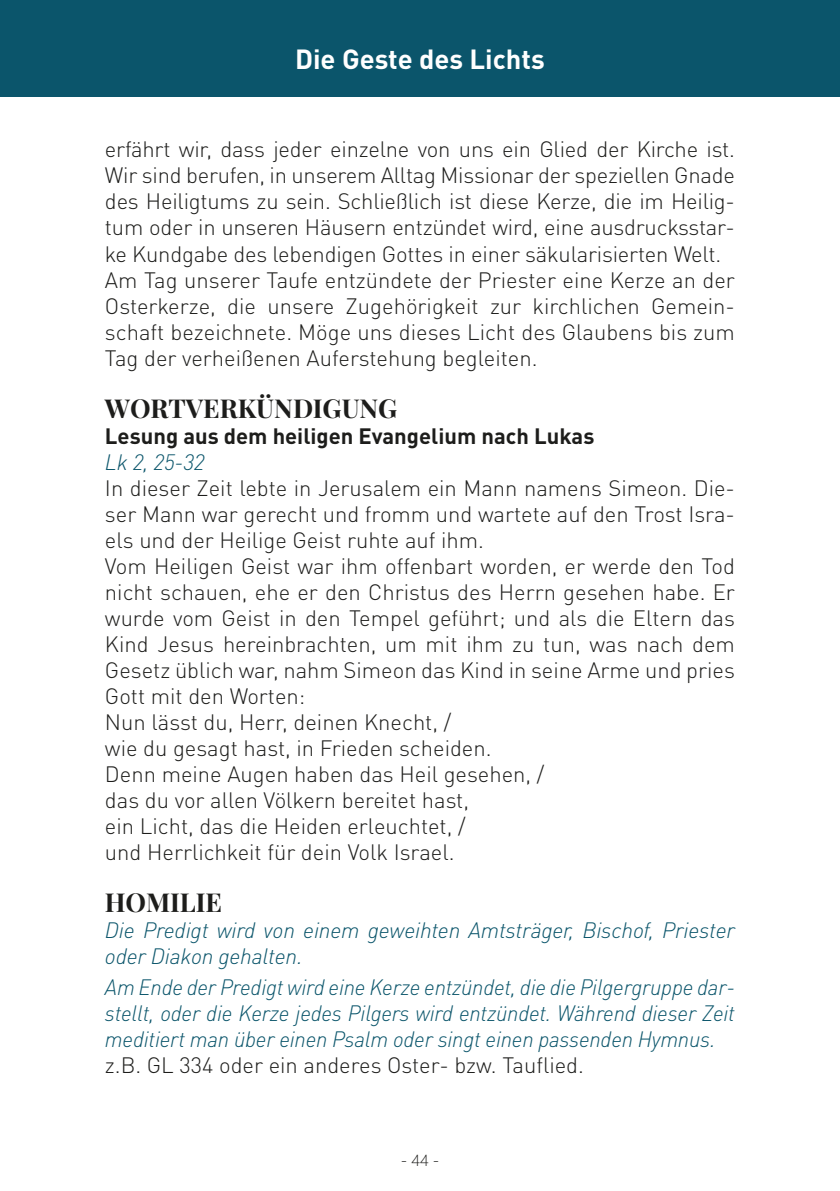
<style>
.page{position:relative;width:840px;height:1191px;background:#fff}
.page>*{position:absolute;margin:0;border:0;box-sizing:border-box;transform-origin:0 0}
.t1{font:700 27.4px "DIN";color:#fff}
.t2{font:700 26px "Playfair Display";color:#1d1d1b}
.t3{font:300 22px/26px "DIN Pro";color:#1d1d1b}
.t4{font:italic 300 22px/26px "DIN Pro";letter-spacing:-.01em;color:#0b556b}
.t5{font:700 22px "DIN";color:#1d1d1b}
.t6{font:16px "Webly Sleek UI Light";color:#1d1d1b}
</style>
<div class="page">
<div style="left:0;top:0;width:839px;height:96px;background:#0b556b"></div>
<p class="t1" style="left:295px;top:41px;width:251px">Die Geste des Lichts</p>
<p class="t3" style="left:105px;top:135px;width:631px">erfährt wir, dass jeder einzelne von uns ein Glied der Kirche ist.<br>Wir sind berufen, in unserem Alltag Missionar der speziellen Gnade des Heiligtums zu sein. Schließlich ist diese Kerze, die im Heilig&shy;tum oder in unseren Häusern entzündet wird, eine ausdrucksstar&shy;ke Kundgabe des lebendigen Gottes in einer säkularisierten Welt.<br>Am Tag unserer Taufe entzündete der Priester eine Kerze an der Osterkerze, die unsere Zugehörigkeit zur kirchlichen Gemein&shy;schaft bezeichnete. Möge uns dieses Licht des Glaubens bis zum Tag der verheißenen Auferstehung begleiten.</p>
<p class="t2" style="left:105px;top:387px;width:294px">WORTVERKÜNDIGUNG</p>
<p class="t5" style="left:105px;top:421px;width:490px">Lesung aus dem heiligen Evangelium nach Lukas</p>
<p class="t4" style="left:105px;top:447px;width:101px">Lk 2, 25-32</p>
<p class="t3" style="left:105px;top:473px;width:631px">In dieser Zeit lebte in Jerusalem ein Mann namens Simeon. Die&shy;ser Mann war gerecht und fromm und wartete auf den Trost Isra&shy;els und der Heilige Geist ruhte auf ihm.<br>Vom Heiligen Geist war ihm offenbart worden, er werde den Tod nicht schauen, ehe er den Christus des Herrn gesehen habe. Er wurde vom Geist in den Tempel geführt; und als die Eltern das Kind Jesus hereinbrachten, um mit ihm zu tun, was nach dem Gesetz üblich war, nahm Simeon das Kind in seine Arme und pries Gott mit den Worten:<br>Nun lässt du, Herr, deinen Knecht, /<br>wie du gesagt hast, in Frieden scheiden.<br>Denn meine Augen haben das Heil gesehen, /<br>das du vor allen Völkern bereitet hast,<br>ein Licht, das die Heiden erleuchtet, /<br>und Herrlichkeit für dein Volk Israel.</p>
<p class="t2" style="left:105px;top:881px;width:119px">HOMILIE</p>
<p class="t4" style="left:105px;top:915px;width:631px">Die Predigt wird von einem geweihten Amtsträger, Bischof, Priester oder Diakon gehalten.</p>
<p class="t4" style="left:105px;top:972px;width:631px;text-align:justify">Am Ende der Predigt wird eine Kerze entzündet, die die Pilgergruppe dar&shy;stellt, oder die Kerze jedes Pilgers wird entzündet. Während dieser Zeit meditiert man über einen Psalm oder singt einen passenden Hymnus.</p>
<p class="t3" style="left:105px;top:1050px;width:480px">z.B. GL 334 oder ein anderes Oster- bzw. Tauflied.</p>
<p class="t6" style="left:400px;top:1148px;width:40px">- 44 -</p>
</div>
